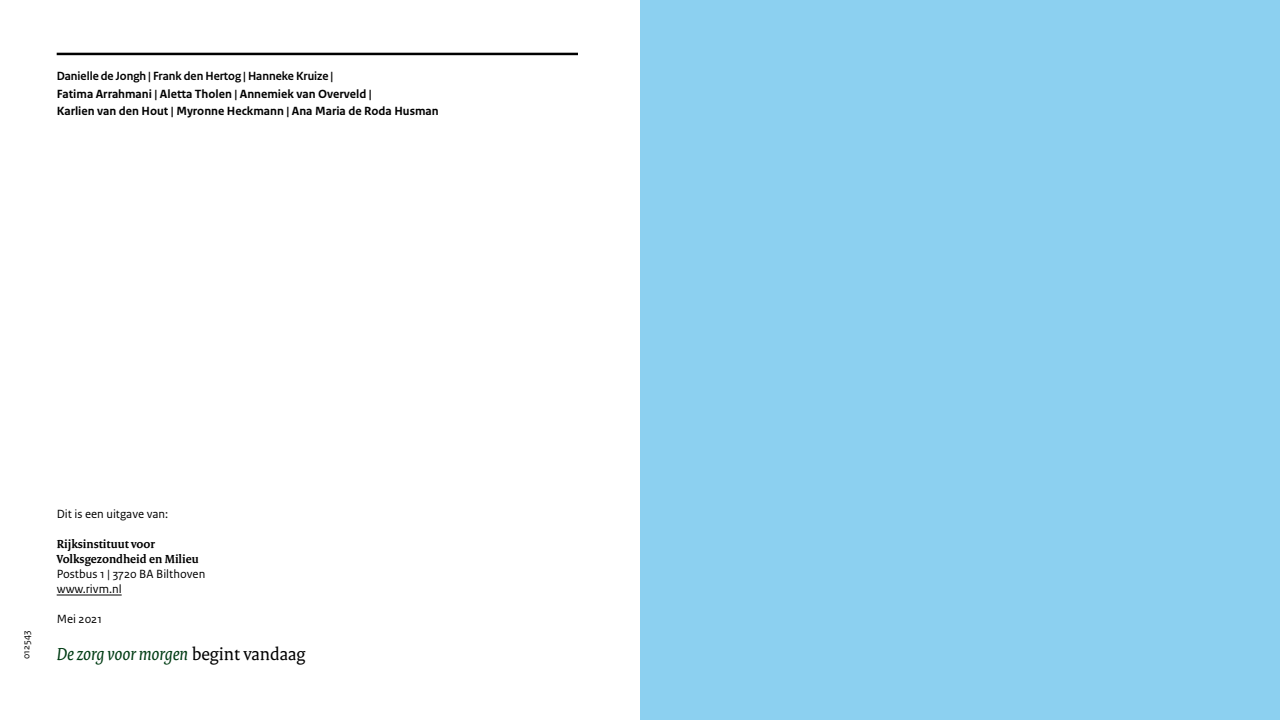
<style>
.page{position:relative;width:1280px;height:720px;background:#fff}
.page>*{position:absolute;margin:0;border:0;box-sizing:border-box;transform-origin:0 0}
._33_RIVM_Pay-off_A5{font:italic 18.75px "Rijksoverheid Serif";color:#003c14}
.t1{font:700 12.5px/17.5px "Rijksoverheid Sans Text";color:#000}
.RIVM-LEGO___broodtek{font:12.5px "Rijksoverheid Sans Text";color:#000}
.t2{font:700 12.5px "Rijksoverheid Sans Heading";color:#000}
.RIVM-LEGO___broodtek-2{font:700 12.5px/15px "Rijksoverheid Serif";color:#000}
.t3{font:10px "Rijksoverheid Sans Text";color:#000}
.s1{font-style:normal;color:#000}
</style>
<div class="page">
<hr style="left:57px;top:595px;width:65px;height:1px;background:#000">
<div style="left:640px;top:0;width:640px;height:720px;background:#8cd0f0"></div>
<hr style="left:57px;top:53px;width:521px;height:2px;background:#000">
<p class="t2" style="left:57px;top:69px;width:278px">Danielle de Jongh | Frank den Hertog | Hanneke Kruize |</p>
<p class="t1" style="left:57px;top:85px;width:384px">Fatima Arrahmani | Aletta Tholen | Annemiek van Overveld |<br>Karlien van den Hout | Myronne Heckmann | Ana Maria de Roda Husman</p>
<p class="t3" style="left:20px;top:659px;width:30px;rotate:-90deg">012543</p>
<p class="RIVM-LEGO___broodtek" style="left:57px;top:506px;width:113px">Dit is een uitgave van:</p>
<p class="RIVM-LEGO___broodtek-2" style="left:57px;top:536px;width:144px">Rijksinstituut voor<br>Volksgezondheid en Milieu</p>
<p class="RIVM-LEGO___broodtek" style="left:57px;top:566px;width:150px">Postbus 1 | 3720 BA Bilthoven</p>
<p class="RIVM-LEGO___broodtek" style="left:57px;top:581px;width:67px">www.rivm.nl</p>
<p class="RIVM-LEGO___broodtek" style="left:57px;top:611px;width:47px">Mei 2021</p>
<p class="_33_RIVM_Pay-off_A5" style="left:57px;top:643px;width:250px">De zorg voor morgen <span class="s1">begint vandaag</span></p>
</div>
